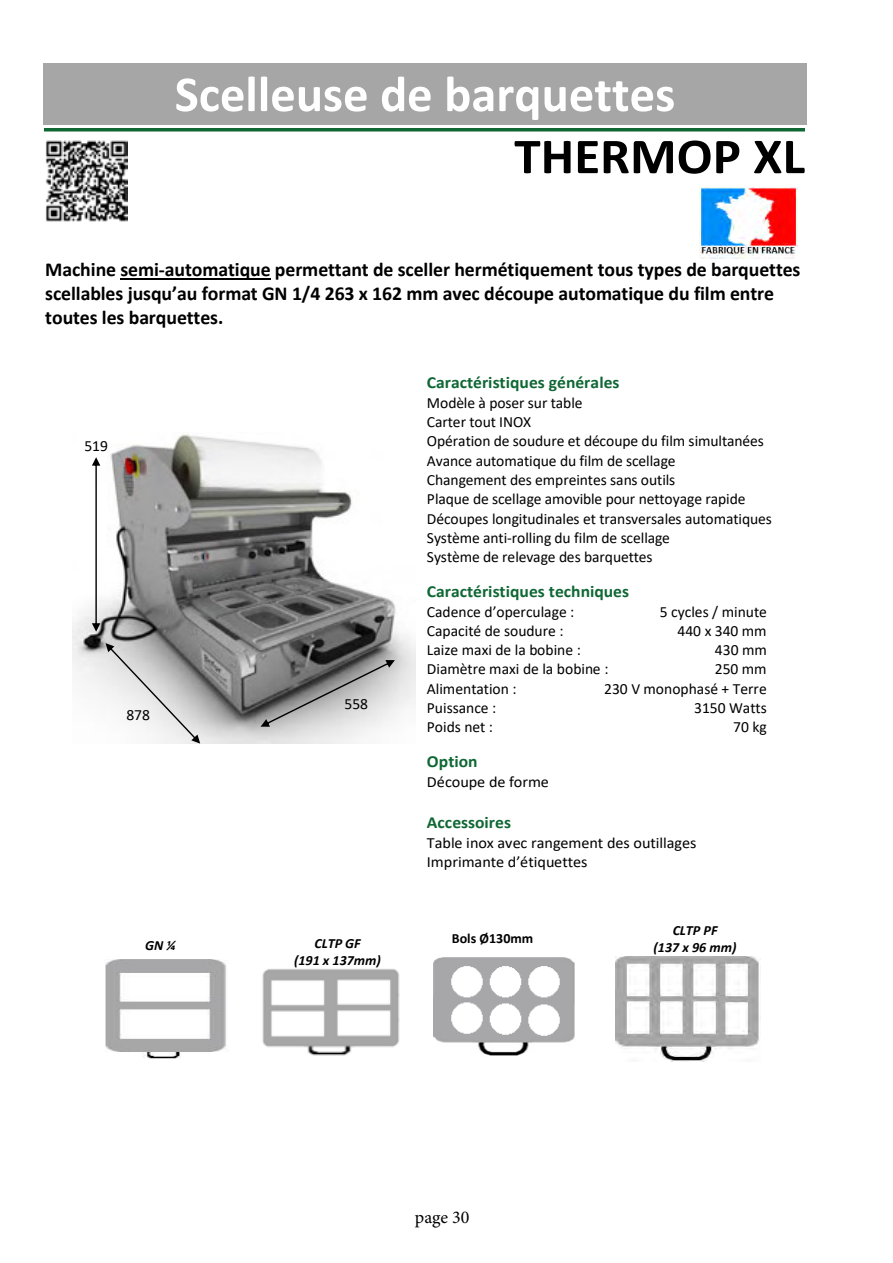
<style>
.page{position:relative;width:893px;height:1263px;background:#fff}
.page>*{position:absolute;margin:0;border:0;box-sizing:border-box;transform-origin:0 0}
.t1{font:700 50.7px "Calibri";color:#fff}
.t2{font:700 50.7px "Calibri";color:#000;scale:1.05 1}
.t3{font:700 19.8px/24.2px "Calibri";letter-spacing:-.005em;color:#000}
.t4{font:18px "Minion Pro";color:#000}
.t5{font:700 16.95px "Calibri";color:#0f6734;scale:1.04 1}
.t6{font:15.6px/19.4px "Calibri";letter-spacing:-.005em;color:#000}
.t7{font:15.6px/19.4px "Calibri";letter-spacing:-.005em;color:#000;scale:1.04 1}
.t8{font:italic 700 14.1px/17.7px "Calibri";color:#000;text-align:center}
.t9{font:700 14.1px "Calibri";color:#000}
</style>
<div class="page">
<div style="left:43px;top:63px;width:764px;height:62px;background:#a6a6a6"></div>
<svg style="left:44px;top:128px;width:761px;height:4px;fill:#0f6734"></svg>
<img style="left:73px;top:434px;width:343px;height:310px">
<img style="left:616px;top:956px;width:145px;height:106px">
<img style="left:699px;top:187px;width:98px;height:72px">
<hr style="left:120px;top:278px;width:151px;height:2px;background:#000">
<img style="left:105px;top:960px;width:121px;height:99px">
<img style="left:433px;top:957px;width:142px;height:99px">
<img style="left:262px;top:969px;width:138px;height:87px">
<img style="left:46px;top:140px;width:82px;height:82px">
<svg style="left:105px;top:643px;width:95px;height:101px"></svg>
<svg style="left:92px;top:457px;width:8px;height:175px"></svg>
<svg style="left:261px;top:660px;width:134px;height:67px"></svg>
<h1 class="t1" style="left:175px;top:58px;width:502px">Scelleuse de barquettes</h1>
<h1 class="t2" style="left:514px;top:120px;width:278px">THERMOP XL</h1>
<p class="t3" style="left:45px;top:257px;width:757px">Machine semi-automatique permettant de sceller hermétiquement tous types de barquettes scellables jusqu’au format GN 1/4 263 x 162 mm avec découpe automatique du film entre toutes les barquettes.</p>
<p class="t6" style="left:84px;top:436px;width:25px">519</p>
<p class="t6" style="left:126px;top:705px;width:25px">878</p>
<p class="t8" style="left:145px;top:936px;width:32px">GN ¼</p>
<p class="t6" style="left:344px;top:694px;width:25px">558</p>
<p class="t5" style="left:427px;top:371px;width:187px">Caractéristiques générales</p>
<p class="t6" style="left:427px;top:393px;width:347px">Modèle à poser sur table<br>Carter tout INOX<br>Opération de soudure et découpe du film simultanées Avance automatique du film de scellage<br>Changement des empreintes sans outils<br>Plaque de scellage amovible pour nettoyage rapide Découpes longitudinales et transversales automatiques Système anti-rolling du film de scellage<br>Système de relevage des barquettes</p>
<p class="t5" style="left:427px;top:579px;width:196px">Caractéristiques techniques</p>
<p class="t6" style="left:427px;top:601px;width:149px">Cadence d’operculage :</p>
<p class="t6" style="left:660px;top:601px;width:109px">5 cycles / minute</p>
<p class="t6" style="left:427px;top:621px;width:138px">Capacité de soudure :</p>
<p class="t6" style="left:678px;top:621px;width:91px">440 x 340 mm</p>
<p class="t6" style="left:427px;top:640px;width:156px">Laize maxi de la bobine :</p>
<p class="t6" style="left:715px;top:640px;width:53px">430 mm</p>
<p class="t6" style="left:427px;top:659px;width:183px">Diamètre maxi de la bobine :</p>
<p class="t6" style="left:715px;top:659px;width:53px">250 mm</p>
<p class="t6" style="left:427px;top:678px;width:91px">Alimentation :</p>
<p class="t6" style="left:604px;top:678px;width:164px">230 V monophasé + Terre</p>
<p class="t6" style="left:427px;top:698px;width:71px">Puissance :</p>
<p class="t6" style="left:694px;top:698px;width:74px">3150 Watts</p>
<p class="t6" style="left:427px;top:717px;width:68px">Poids net :</p>
<p class="t6" style="left:733px;top:717px;width:35px">70 kg</p>
<p class="t5" style="left:427px;top:749px;width:50px">Option</p>
<p class="t7" style="left:427px;top:771px;width:119px">Découpe de forme</p>
<p class="t5" style="left:427px;top:811px;width:82px">Accessoires</p>
<p class="t7" style="left:427px;top:833px;width:261px">Table inox avec rangement des outillages<br>Imprimante d’étiquettes</p>
<p class="t8" style="left:315px;top:933px;width:48px">CLTP GF</p>
<p class="t9" style="left:452px;top:928px;width:83px">Bols Ø130mm</p>
<p class="t8" style="left:294px;top:951px;width:88px">(191 x 137mm)</p>
<p class="t4" style="left:415px;top:1202px;width:56px">page 30</p>
<p class="t8" style="left:653px;top:920px;width:85px">CLTP PF<br>(137 x 96 mm)</p>
</div>
